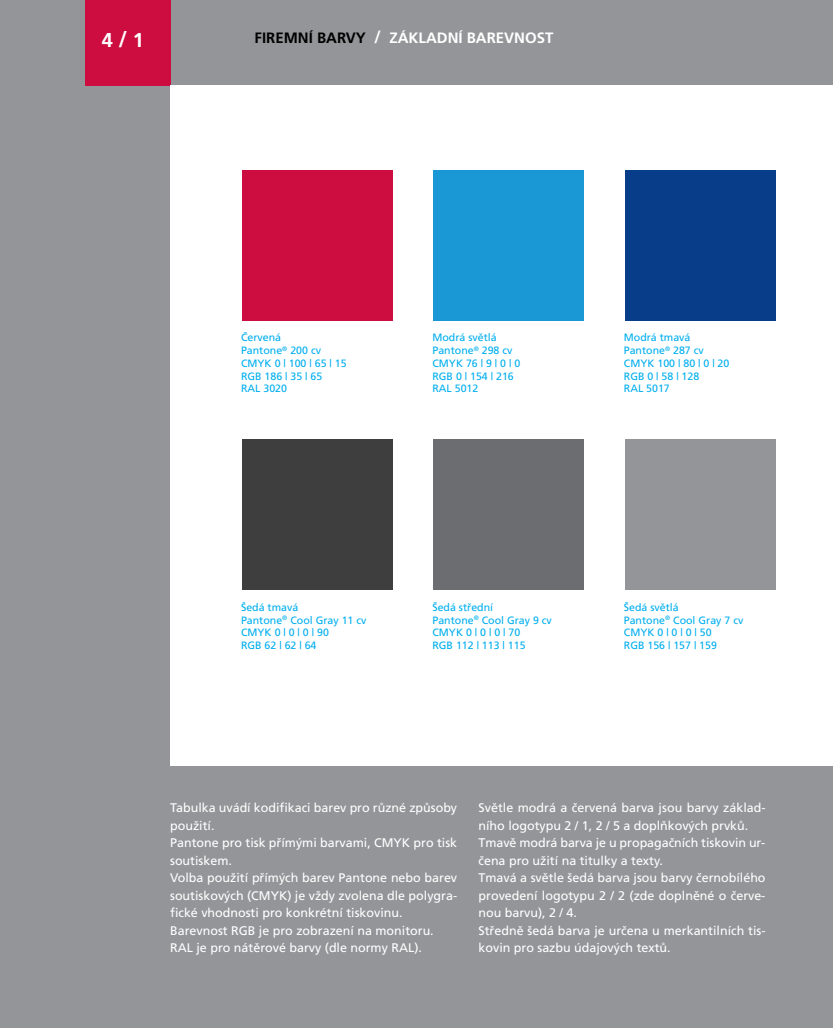
<style>
.page{position:relative;width:833px;height:1028px;background:#939598}
.page>*{position:absolute;margin:0;border:0;box-sizing:border-box;transform-origin:0 0}
.t1{font:700 20px "Frutiger CE";color:#fff}
.t2{font:700 15px "Frutiger CE";color:#fff}
.t3{font:12.5px/17.5px "Frutiger CE";color:#fff}
.t4{font:10.62px/12.8px "Frutiger CE";color:#00aeef}
.s1{font-size:22.5px}
.s2{color:#000}
.s3{font-size:17.5px}
</style>
<div class="page">
<div style="left:85px;top:0;width:85px;height:85px;background:#cd0d40"></div>
<div style="left:170px;top:85px;width:663px;height:680px;background:#fff"></div>
<div style="left:242px;top:170px;width:150px;height:150px;background:#cd0d40"></div>
<div style="left:433px;top:170px;width:151px;height:150px;background:#1a98d6"></div>
<div style="left:625px;top:170px;width:150px;height:150px;background:#083e89"></div>
<div style="left:242px;top:439px;width:150px;height:151px;background:#3e3e3f"></div>
<div style="left:433px;top:439px;width:151px;height:151px;background:#6c6d70"></div>
<div style="left:625px;top:439px;width:150px;height:151px;background:#939598"></div>
<h1 class="t1" style="left:102px;top:32px;width:44px">4 <span class="s1">/</span> 1</h1>
<p class="t2" style="left:254px;top:32px;width:300px"><span class="s2">FIREMNÍ BARVY</span> <span class="s3">/</span> ZÁKLADNÍ BAREVNOST</p>
<p class="t4" style="left:241px;top:332px;width:107px">Červená<br>Pantone<sup>®</sup> 200 cv<br>CMYK 0 | 100 | 65 | 15<br>RGB 186 | 35 | 65<br>RAL 3020</p>
<p class="t4" style="left:432px;top:332px;width:89px">Modrá světlá<br>Pantone<sup>®</sup> 298 cv<br>CMYK 76 | 9 | 0 | 0<br>RGB 0 | 154 | 216<br>RAL 5012</p>
<p class="t4" style="left:624px;top:332px;width:107px">Modrá tmavá<br>Pantone<sup>®</sup> 287 cv<br>CMYK 100 | 80 | 0 | 20<br>RGB 0 | 58 | 128<br>RAL 5017</p>
<p class="t4" style="left:241px;top:601px;width:127px">Šedá tmavá<br>Pantone<sup>®</sup> Cool Gray 11 cv<br>CMYK 0 | 0 | 0 | 90<br>RGB 62 | 62 | 64</p>
<p class="t4" style="left:432px;top:601px;width:121px">Šedá střední<br>Pantone<sup>®</sup> Cool Gray 9 cv<br>CMYK 0 | 0 | 0 | 70<br>RGB 112 | 113 | 115</p>
<p class="t4" style="left:624px;top:601px;width:121px">Šedá světlá<br>Pantone<sup>®</sup> Cool Gray 7 cv<br>CMYK 0 | 0 | 0 | 50<br>RGB 156 | 157 | 159</p>
<p class="t3" style="left:170px;top:800px;width:289px">Tabulka uvádí kodifikaci barev pro různé způsoby použití.<br>Pantone pro tisk přímými barvami, CMYK pro tisk soutiskem.<br>Volba použití přímých barev Pantone nebo barev soutiskových (CMYK) je vždy zvolena dle polygra&shy;fické vhodnosti pro konkrétní tiskovinu.<br>Barevnost RGB je pro zobrazení na monitoru.<br>RAL je pro nátěrové barvy (dle normy RAL).</p>
<p class="t3" style="left:478px;top:800px;width:289px">Světle modrá a červená barva jsou barvy základ&shy;ního logotypu 2 / 1, 2 / 5 a doplňkových prvků.<br>Tmavě modrá barva je u propagačních tiskovin ur&shy;čena pro užití na titulky a texty.<br>Tmavá a světle šedá barva jsou barvy černobílého provedení logotypu 2 / 2 (zde doplněné o červe&shy;nou barvu), 2 / 4.<br>Středně šedá barva je určena u merkantilních tis&shy;kovin pro sazbu údajových textů.</p>
</div>
